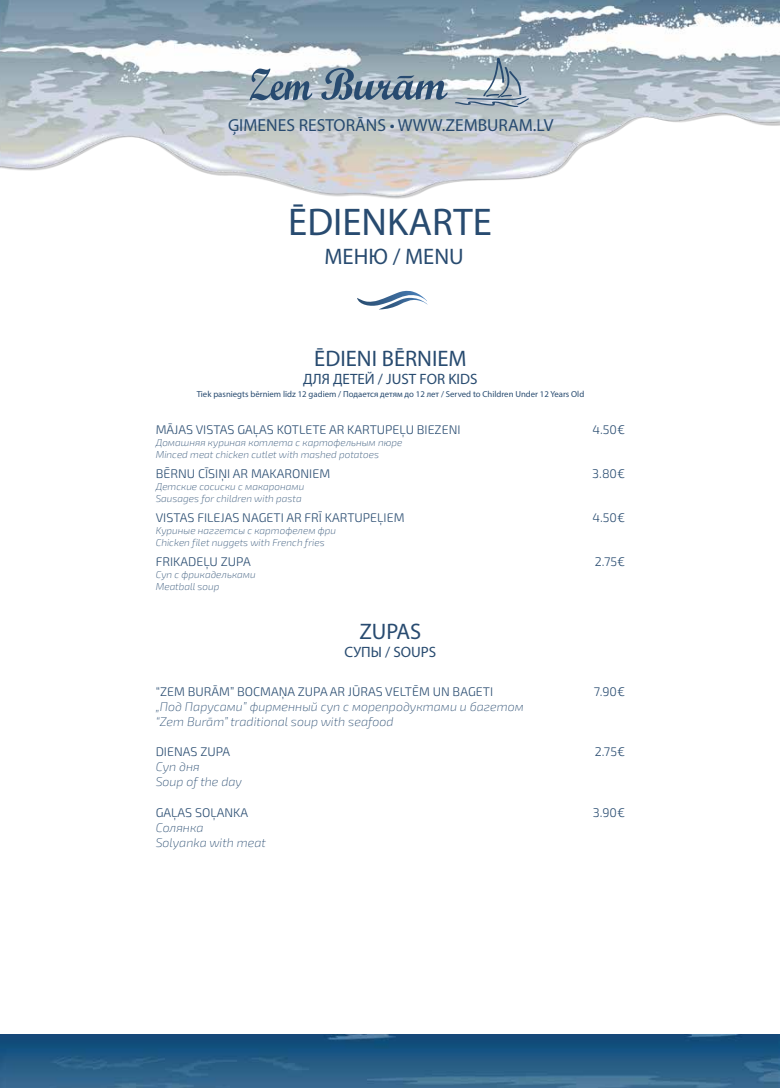
<style>
.page{position:relative;width:780px;height:1088px;background:#fff}
.page>*{position:absolute;margin:0;border:0;box-sizing:border-box;transform-origin:0 0}
.t1{font:38.75px "Myriad Pro";color:#284b70}
.t2{font:22.5px "Myriad Pro";color:#284b70}
.t3{font:17.5px "Myriad Pro";color:#284b70}
.t4{font:15px "Myriad Pro";color:#284b70}
.t5{font:300 12.5px "Exo 2";color:#284b70}
.t6{font:italic 200 12.5px/15px "Exo 2";color:#284b70}
.t7{font:italic 200 10px/12px "Exo 2";color:#284b70}
.t8{font:8.75px "Myriad Pro";color:#284b70}
</style>
<div class="page">
<img style="left:1px;top:0;width:778px;height:199px">
<svg style="left:249px;top:69px;width:63px;height:31px"></svg>
<svg style="left:321px;top:54px;width:211px;height:56px"></svg>
<svg style="left:357px;top:291px;width:71px;height:18px"></svg>
<img style="left:0;top:1034px;width:780px;height:54px">
<h3 class="t3" style="left:228px;top:114px;width:327px">ĢIMENES RESTORĀNS • WWW.ZEMBURAM.LV</h3>
<h1 class="t1" style="left:288px;top:198px;width:205px">ĒDIENKARTE</h1>
<h2 class="t2" style="left:324px;top:242px;width:141px">МЕНЮ / MENU</h2>
<h2 class="t2" style="left:314px;top:345px;width:154px">ĒDIENI BĒRNIEM</h2>
<h3 class="t4" style="left:303px;top:370px;width:176px">ДЛЯ ДЕТЕЙ / JUST FOR KIDS</h3>
<p class="t8" style="left:197px;top:389px;width:389px">Tiek pasniegts bērniem līdz 12 gadiem / Подается детям до 12 лет / Served to Children Under 12 Years Old</p>
<p class="t5" style="left:156px;top:422px;width:306px">MĀJAS VISTAS GAĻAS KOTLETE AR KARTUPEĻU BIEZENI</p>
<p class="t5" style="left:592px;top:422px;width:34px">4.50€</p>
<p class="t7" style="left:156px;top:437px;width:248px">Домашняя куриная котлета с картофельным пюре<br>Minced meat chicken cutlet with mashed potatoes</p>
<p class="t5" style="left:156px;top:466px;width:176px">BĒRNU CĪSIŅI AR MAKARONIEM</p>
<p class="t5" style="left:592px;top:466px;width:34px">3.80€</p>
<p class="t7" style="left:156px;top:481px;width:150px">Детские сосиски с макаронами<br>Sausages for children with pasta</p>
<p class="t5" style="left:156px;top:510px;width:250px">VISTAS FILEJAS NAGETI AR FRĪ KARTUPEĻIEM</p>
<p class="t5" style="left:592px;top:510px;width:34px">4.50€</p>
<p class="t7" style="left:156px;top:525px;width:182px">Kуриныe наггетсы с картофелем фри<br>Chicken filet nuggets with French fries</p>
<p class="t5" style="left:156px;top:554px;width:96px">FRIKADEĻU ZUPA</p>
<p class="t5" style="left:594px;top:554px;width:32px">2.75€</p>
<p class="t7" style="left:156px;top:569px;width:101px">Суп с фрикадельками<br>Meatball soup</p>
<h2 class="t2" style="left:359px;top:618px;width:63px">ZUPAS</h2>
<h3 class="t4" style="left:344px;top:643px;width:93px">СУПЫ / SOUPS</h3>
<p class="t5" style="left:156px;top:685px;width:339px">“ZEM BURĀM” BOCMAŅA ZUPA AR JŪRAS VELTĒM UN BAGETI</p>
<p class="t5" style="left:594px;top:685px;width:33px">7.90€</p>
<p class="t6" style="left:156px;top:700px;width:369px">„Под Парусами” фирменный суп с морепродуктами и багетом “Zem Burām” traditional soup with seafood</p>
<p class="t5" style="left:156px;top:745px;width:76px">DIENAS ZUPA</p>
<p class="t5" style="left:594px;top:745px;width:32px">2.75€</p>
<p class="t6" style="left:156px;top:760px;width:88px">Cуп дня<br>Soup of the day</p>
<p class="t5" style="left:156px;top:805px;width:94px">GAĻAS SOĻANKA</p>
<p class="t5" style="left:592px;top:805px;width:34px">3.90€</p>
<p class="t6" style="left:156px;top:820px;width:112px">Cолянка<br>Solyanka with meat</p>
</div>
